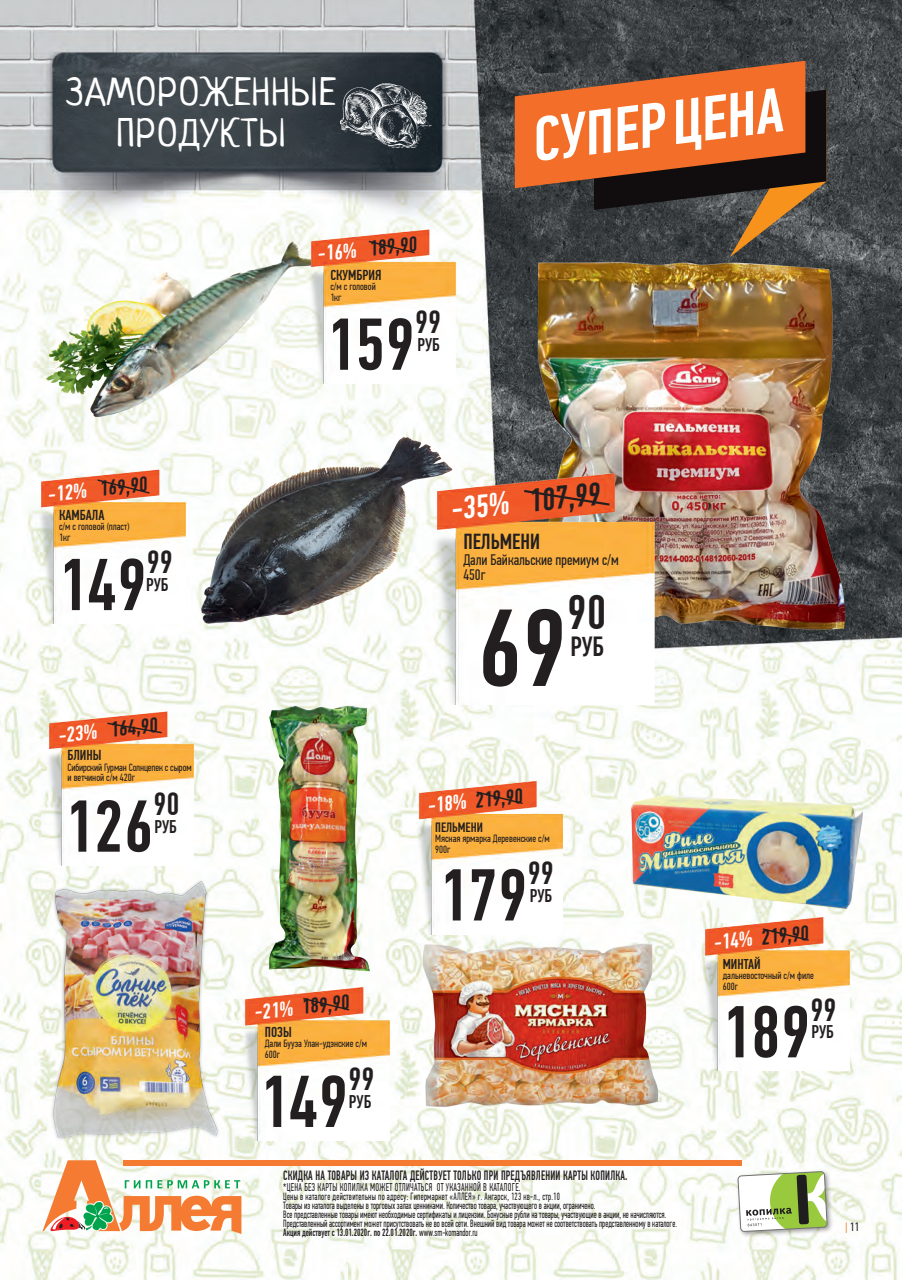
<style>
.page{position:relative;width:902px;height:1280px;background:#fff}
.page>*{position:absolute;margin:0;border:0;box-sizing:border-box;transform-origin:0 0}
.t1{font:500 109.8px "PF Din Text Comp Pro";color:#231f20}
.t2{font:500 73.65px "PF Din Text Comp Pro";color:#231f20}
.t3{font:500 48.45px "PF Din Text Comp Pro";color:#231f20}
.t4{font:39px/40.5px "Neucha";letter-spacing:.03em;color:#fff;text-align:center}
.t5{font:500 32.4px "PF Din Text Comp Pro";color:#231f20}
.t6{font:500 32.25px "PF Din Text Comp Pro";color:#231f20}
.t7{font:500 27.75px "PF Din Text Comp Pro";color:#231f20}
.t8{font:500 21.75px "PF Din Text Comp Pro";color:#231f20}
.t9{font:500 21.45px "PF Din Text Comp Pro";color:#231f20}
.t10{font:500 18.45px "PF Din Text Comp Pro";color:#231f20}
.t11{font:15.3px "PF Din Text Comp Pro";color:#231f20}
.t12{font:500 14.4px "PF Din Text Comp Pro";color:#231f20}
.t13{font:500 14.25px "PF Din Text Comp Pro";color:#231f20}
.t14{font:500 13.5px "PF Din Text Comp Pro";letter-spacing:.02em;color:#231f20;scale:.8 1}
.t15{font:500 13.5px "PF Din Text Comp Pro";color:#231f20}
.t16{font:12px "PF Din Text Comp Pro";color:#231f20}
.t17{font:11.25px "PF Din Text Comp Pro";letter-spacing:.03em;color:#231f20;scale:.8 1}
.t18{font:10.5px/9px "PF Din Text Comp Pro";color:#231f20;scale:.8 1}
.t19{font:10.5px/10.5px "PF Din Text Comp Pro";color:#231f20}
.s1{color:#fff}
.s2{font-weight:500}
.s3{color:#f47b31}
</style>
<div class="page">
<img style="left:0;top:0;width:901px;height:1280px">
<img style="left:332px;top:55px;width:103px;height:95px">
<svg style="left:43px;top:1160px;width:198px;height:74px"></svg>
<div style="left:123px;top:1160px;width:618px;height:6px;background:#f47b31"></div>
<div style="left:735px;top:1169px;width:98px;height:69px;background:#231f20;opacity:.45"></div>
<svg style="left:738px;top:1171px;width:89px;height:60px"></svg>
<svg style="left:514px;top:61px;width:312px;height:195px;background:#8e5e43"></svg>
<img style="left:234px;top:982px;width:164px;height:158px">
<svg style="left:301px;top:997px;width:50px;height:14px"></svg>
<img style="left:16px;top:870px;width:218px;height:274px">
<img style="left:533px;top:262px;width:311px;height:367px">
<img style="left:192px;top:689px;width:269px;height:293px">
<img style="left:419px;top:438px;width:248px;height:267px">
<svg style="left:521px;top:488px;width:91px;height:19px;background:#da5227"></svg>
<img style="left:38px;top:688px;width:164px;height:177px">
<svg style="left:106px;top:722px;width:57px;height:12px"></svg>
<img style="left:407px;top:757px;width:164px;height:177px">
<svg style="left:475px;top:790px;width:49px;height:15px"></svg>
<img style="left:415px;top:885px;width:258px;height:275px">
<img style="left:693px;top:966px;width:164px;height:105px">
<img style="left:195px;top:431px;width:262px;height:197px">
<img style="left:623px;top:714px;width:247px;height:252px">
<img style="left:30px;top:447px;width:164px;height:177px">
<svg style="left:96px;top:478px;width:55px;height:17px"></svg>
<img style="left:45px;top:241px;width:282px;height:175px">
<img style="left:299px;top:206px;width:164px;height:177px">
<svg style="left:367px;top:240px;width:49px;height:14px"></svg>
<h3 class="t4" style="left:66px;top:72px;width:271px">ЗАМОРОЖЕННЫЕ<br>ПРОДУКТЫ</h3>
<p class="t9" style="left:316px;top:242px;width:101px;rotate:-6deg"><span class="s1">-16%</span> 189,90</p>
<p class="t12" style="left:330px;top:266px;width:53px">СКУМБРИЯ</p>
<p class="t19" style="left:330px;top:281px;width:47px">с/м с головой</p>
<p class="t19" style="left:330px;top:292px;width:13px">1кг</p>
<p class="t2" style="left:325px;top:302px;width:91px">159</p>
<p class="t6" style="left:415px;top:303px;width:28px">99</p>
<p class="t10" style="left:417px;top:334px;width:24px">РУБ</p>
<p class="t9" style="left:46px;top:482px;width:101px;rotate:-6deg"><span class="s1">-12%</span> 169,90</p>
<p class="t12" style="left:59px;top:507px;width:47px">КАМБАЛА</p>
<p class="t19" style="left:59px;top:522px;width:72px">с/м с головой (пласт)</p>
<p class="t19" style="left:59px;top:532px;width:13px">1кг</p>
<p class="t2" style="left:57px;top:542px;width:91px">149</p>
<p class="t6" style="left:147px;top:543px;width:28px">99</p>
<p class="t10" style="left:146px;top:574px;width:24px">РУБ</p>
<p class="t9" style="left:57px;top:723px;width:101px;rotate:-6deg"><span class="s1">-23%</span> 164,90</p>
<p class="t12" style="left:67px;top:747px;width:36px">БЛИНЫ</p>
<p class="t19" style="left:67px;top:762px;width:126px">Сибирский Гурман Солнцепек с сыром</p>
<p class="t19" style="left:67px;top:772px;width:69px">и ветчиной с/м 420г</p>
<p class="t2" style="left:64px;top:784px;width:91px">126</p>
<p class="t6" style="left:153px;top:785px;width:28px">90</p>
<p class="t10" style="left:154px;top:816px;width:24px">РУБ</p>
<p class="t5" style="left:448px;top:490px;width:152px;rotate:-6deg"><span class="s1">-35%</span> 107,99</p>
<p class="t8" style="left:463px;top:529px;width:78px">ПЕЛЬМЕНИ</p>
<p class="t11" style="left:463px;top:551px;width:157px">Дали Байкальские премиум с/м</p>
<p class="t11" style="left:463px;top:566px;width:24px">450г</p>
<p class="t1" style="left:477px;top:585px;width:91px">69</p>
<p class="t3" style="left:567px;top:584px;width:41px">90</p>
<p class="t7" style="left:570px;top:630px;width:35px">РУБ</p>
<p class="t9" style="left:252px;top:1000px;width:97px;rotate:-6deg"><span class="s1">-21%</span> 189,90</p>
<p class="t12" style="left:265px;top:1023px;width:28px">ПОЗЫ</p>
<p class="t19" style="left:265px;top:1039px;width:104px">Дали Бууза Улан-удэнские с/м</p>
<p class="t19" style="left:265px;top:1049px;width:17px">600г</p>
<p class="t2" style="left:259px;top:1059px;width:91px">149</p>
<p class="t6" style="left:348px;top:1060px;width:28px">99</p>
<p class="t10" style="left:349px;top:1091px;width:24px">РУБ</p>
<p class="t9" style="left:426px;top:793px;width:97px;rotate:-6deg"><span class="s1">-18%</span> 219,90</p>
<p class="t15" style="left:435px;top:819px;width:49px">ПЕЛЬМЕНИ</p>
<p class="t19" style="left:435px;top:834px;width:116px">Мясная ярмарка Деревенские с/м<br>900г</p>
<p class="t2" style="left:438px;top:852px;width:91px">179</p>
<p class="t6" style="left:527px;top:854px;width:28px">99</p>
<p class="t10" style="left:530px;top:884px;width:24px">РУБ</p>
<p class="t14" style="left:283px;top:1167px;width:432px">СКИДКА НА ТОВАРЫ ИЗ КАТАЛОГА ДЕЙСТВУЕТ ТОЛЬКО ПРИ ПРЕДЪЯВЛЕНИИ КАРТЫ КОПИЛКА.</p>
<p class="t17" style="left:283px;top:1180px;width:298px"><span class="s2">*</span>ЦЕНА БЕЗ КАРТЫ КОПИЛКА МОЖЕТ ОТЛИЧАТЬСЯ ОТ УКАЗАННОЙ В КАТАЛОГЕ.</p>
<p class="t18" style="left:283px;top:1191px;width:493px">Цены в каталоге действительны по адресу: Гипермаркет «АЛЛЕЯ» г. Ангарск, 123 кв-л., стр.10<br>Товары из каталога выделены в торговых залах ценниками. Количество товара, участвующего в акции, ограничено.<br>Все представленные товары имеют необходимые сертификаты и лицензии. Бонусные рубли на товары, участвующие в акции, не начисляются.<br>Представленный ассортимент может присутствовать не во всей сети. Внешний вид товара может не соответствовать представленному в каталоге.<br><span class="s2">Акция действует с 13.01.2020г. по 22.01.2020г.</span> www.sm-komandor.ru</p>
<p class="t9" style="left:712px;top:930px;width:97px;rotate:-6deg"><span class="s1">-14%</span> 219,90</p>
<p class="t13" style="left:722px;top:955px;width:39px">МИНТАЙ</p>
<p class="t19" style="left:722px;top:970px;width:92px">дальневосточный с/м филе</p>
<p class="t19" style="left:722px;top:981px;width:17px">600г</p>
<p class="t2" style="left:721px;top:989px;width:91px">189</p>
<p class="t6" style="left:810px;top:991px;width:28px">99</p>
<p class="t10" style="left:811px;top:1021px;width:24px">РУБ</p>
<p class="t16" style="left:844px;top:1219px;width:15px"><span class="s3">|</span> 11</p>
</div>
